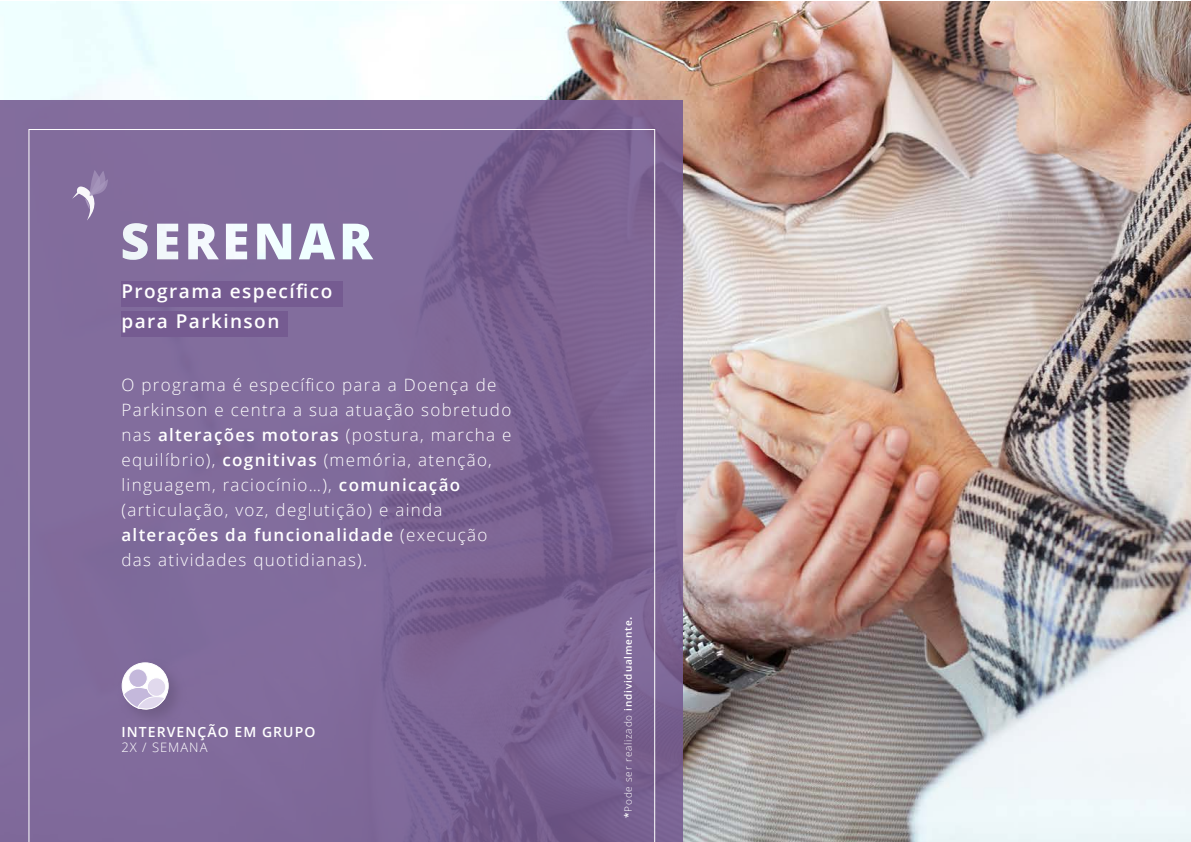
<style>
.page{position:relative;width:1191px;height:842px;background:#fff}
.page>*{position:absolute;margin:0;border:0;box-sizing:border-box;transform-origin:0 0}
.t1{font:600 19px/30px "Open Sans";letter-spacing:.075em;color:#fff}
.t2{font:300 17px/25px "Open Sans";letter-spacing:.075em;color:#fff}
.t3{font:600 14px "Open Sans";letter-spacing:.075em;color:#fff}
.t4{font:300 13px "Open Sans";letter-spacing:.075em;color:#fff}
.t5{font:600 10px "Open Sans";letter-spacing:.08em;color:#fff}
.s1{font-weight:600}
.s2{font-weight:300}
.s3{font-size:12px}
</style>
<div class="page">
<img style="left:0;top:1px;width:1191px;height:841px">
<div style="left:0;top:100px;width:682px;height:742px;background:linear-gradient(to right,#8570a1,#7c6393)"></div>
<svg style="left:28px;top:129px;width:627px;height:713px;background:#7e6898"></svg>
<img style="left:123px;top:223px;width:25px;height:37px">
<img style="left:157px;top:224px;width:21px;height:35px">
<img style="left:188px;top:224px;width:31px;height:35px">
<img style="left:226px;top:224px;width:21px;height:35px">
<img style="left:257px;top:224px;width:34px;height:35px">
<img style="left:299px;top:223px;width:36px;height:36px">
<img style="left:343px;top:224px;width:30px;height:35px">
<div style="left:121px;top:281px;width:221px;height:25px;background:#755b91"></div>
<div style="left:121px;top:311px;width:166px;height:25px;background:#755b91"></div>
<img style="left:113px;top:654px;width:78px;height:78px">
<div style="left:122px;top:663px;width:46px;height:46px;background:#fff;border-radius:50%"></div>
<div style="left:122px;top:662px;width:47px;height:47px;border:1px solid #fff;border-radius:50%"></div>
<div style="left:129px;top:669px;width:18px;height:18px;background:#c4b8db;border-radius:50%"></div>
<div style="left:128px;top:669px;width:19px;height:19px;border:1px solid #fff;border-radius:50%"></div>
<div style="left:147px;top:678px;width:19px;height:18px;background:#e1d9ed;border-radius:50%"></div>
<div style="left:147px;top:677px;width:19px;height:19px;border:1px solid #fff;border-radius:50%"></div>
<svg style="left:123px;top:687px;width:42px;height:24px"></svg>
<svg style="left:72px;top:170px;width:36px;height:50px;background:#9481aa"></svg>
<p class="t1" style="left:121px;top:276px;width:212px">Programa específico para Parkinson</p>
<p class="t2" style="left:121px;top:372px;width:391px">O programa é específico para a Doença de Parkinson e centra a sua atuação sobretudo nas <span class="s1">alterações motoras</span> (postura, marcha e equilíbrio), <span class="s1">cognitivas</span> (memória, atenção, linguagem, raciocínio…), <span class="s1">comunicação </span>(articulação, voz, deglutição) e ainda <span class="s1">alterações da funcionalidade</span> (execução das atividades quotidianas).</p>
<p class="t3" style="left:121px;top:722px;width:195px">INTERVENÇÃO EM GRUPO</p>
<p class="t4" style="left:121px;top:738px;width:87px">2X / SEMANA</p>
<p class="t5" style="left:621px;top:818px;width:203px;rotate:-90deg">*<span class="s2">Pode ser realizado</span> individualmente<span class="s3">.</span></p>
</div>
